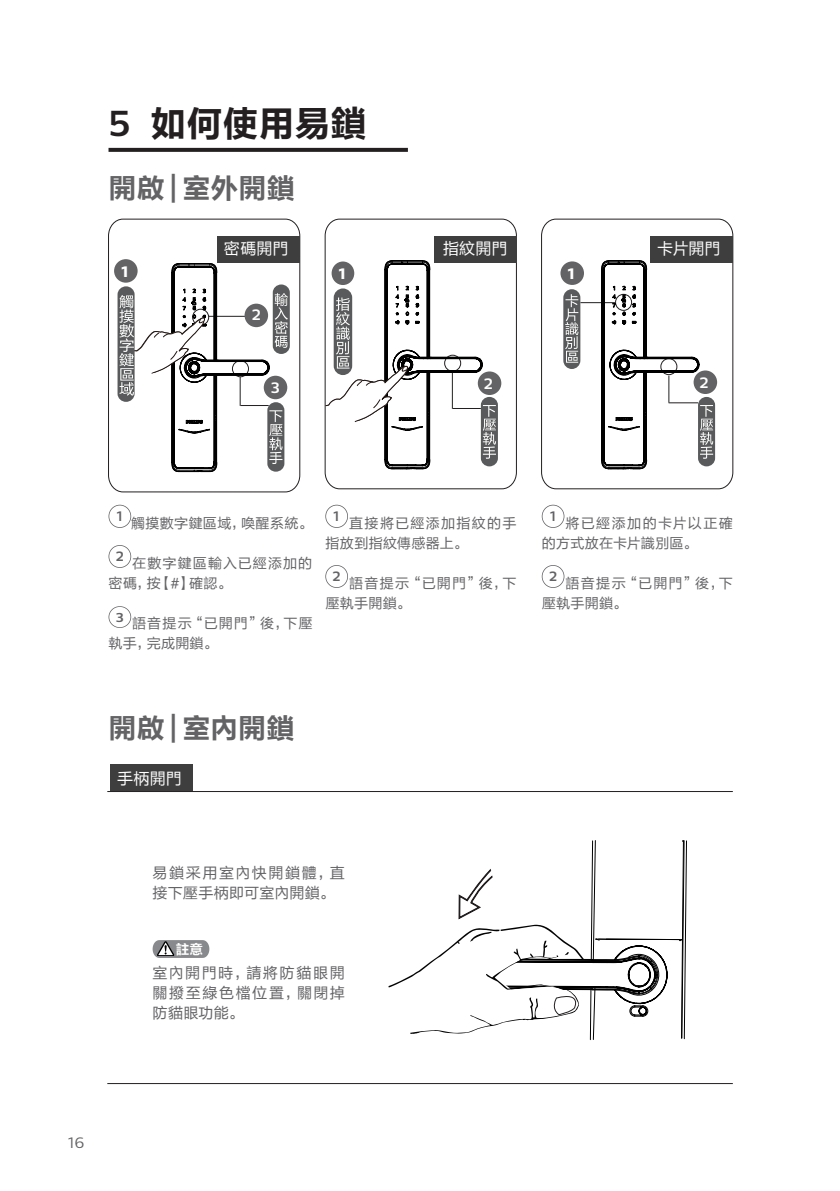
<style>
.page{position:relative;width:840px;height:1191px;background:#fff}
.page>*{position:absolute;margin:0;border:0;box-sizing:border-box;transform-origin:0 0}
.t1{font:36px "FZLTCHK GBK1 0";color:#231f20}
.t2{font:28px "FZLTCHK GBK1 0";letter-spacing:.005em;color:#636366}
.t3{font:16px "FZLTHK GBK1 0";color:#fff}
.t4{font:16px "FZLTHJW GB1 0";color:#fff}
.t5{font:15px/20px "FZLTHK GBK1 0";letter-spacing:.095em;color:#636366;text-align:justify}
.t6{font:15px/20px "FZLTHK GBK1 0";letter-spacing:.04em;color:#636366}
.t7{font:700 15px "Centrale Sans";color:#fff}
.t8{font:15px "Centrale Sans X Bold";color:#fff}
.t9{font:15px "Centrale Sans";color:#636366}
.t10{font:14px/20px "FZLTHK GBK1 0";letter-spacing:.07em;color:#636366}
.t11{font:14px/20px "FZLTHK GBK1 0";letter-spacing:.035em;color:#636366}
.t12{font:14px "FZLTHK GBK1 0";letter-spacing:.025em;color:#636366}
.t13{font:700 13.6px "Centrale Sans";color:#636366}
.t14{font:13.6px "FZLTCHK GBK1 0";color:#fff}
.t15{font:700 13.4px "Centrale Sans";color:#636366}
.t16{font:700 12.8px "Centrale Sans";color:#636366;scale:1.04 1}
.s1{font-family:"Centrale Sans";font-weight:700}
</style>
<div class="page">
<svg style="left:108px;top:218px;width:192px;height:275px"></svg>
<svg style="left:324px;top:218px;width:193px;height:272px"></svg>
<svg style="left:541px;top:218px;width:192px;height:272px"></svg>
<svg style="left:108px;top:148px;width:299px;height:4px"></svg>
<hr style="left:580px;top:302px;width:34px;height:1px;background:#231f20">
<svg style="left:108px;top:505px;width:23px;height:23px"></svg>
<svg style="left:108px;top:545px;width:23px;height:23px"></svg>
<svg style="left:108px;top:606px;width:23px;height:22px"></svg>
<svg style="left:325px;top:505px;width:23px;height:23px"></svg>
<svg style="left:325px;top:565px;width:23px;height:23px"></svg>
<svg style="left:541px;top:505px;width:23px;height:23px"></svg>
<svg style="left:541px;top:565px;width:23px;height:23px"></svg>
<div style="left:217px;top:236px;width:82px;height:27px;background:#3e3e3f"></div>
<div style="left:110px;top:764px;width:82px;height:27px;background:#3e3e3f"></div>
<div style="left:649px;top:236px;width:83px;height:27px;background:#3e3e3f"></div>
<div style="left:560px;top:261px;width:23px;height:24px;background:#636366;border-radius:50%"></div>
<div style="left:477px;top:371px;width:24px;height:24px;background:#636366;border-radius:50%"></div>
<div style="left:693px;top:370px;width:23px;height:24px;background:#636366;border-radius:50%"></div>
<hr style="left:107px;top:791px;width:625px;height:1px;background:#231f20">
<hr style="left:107px;top:1083px;width:625px;height:1px;background:#231f20">
<div style="left:114px;top:259px;width:23px;height:24px;background:#636366;border-radius:50%"></div>
<div style="left:434px;top:236px;width:82px;height:27px;background:#3e3e3f"></div>
<div style="left:272px;top:284px;width:18px;height:70px;background:#595a5b;border-radius:8px"></div>
<div style="left:480px;top:397px;width:17px;height:69px;background:#595a5b;border-radius:8px"></div>
<svg style="left:697px;top:397px;width:17px;height:69px"></svg>
<svg style="left:601px;top:261px;width:111px;height:208px"></svg>
<div style="left:563px;top:289px;width:17px;height:80px;background:#595a5b;border-radius:9px"></div>
<svg style="left:564px;top:294px;width:14px;height:69px"></svg>
<svg style="left:152px;top:940px;width:57px;height:18px"></svg>
<div style="left:117px;top:286px;width:17px;height:116px;background:#595a5b;border-radius:8px"></div>
<svg style="left:119px;top:263px;width:169px;height:209px"></svg>
<svg style="left:324px;top:261px;width:172px;height:208px"></svg>
<svg style="left:388px;top:840px;width:298px;height:200px"></svg>
<h1 class="t1" style="left:108px;top:104px;width:259px"><span class="s1">5</span> 如何使用易鎖</h1>
<h2 class="t2" style="left:108px;top:173px;width:188px">開啟｜室外開鎖</h2>
<p class="t3" style="left:224px;top:239px;width:66px">密碼開門</p>
<p class="t8" style="left:121px;top:261px;width:8px">1</p>
<p class="t8" style="left:338px;top:264px;width:8px">1</p>
<p class="t7" style="left:252px;top:305px;width:11px">2</p>
<p class="t7" style="left:271px;top:378px;width:11px">3</p>
<p class="t3" style="left:443px;top:239px;width:65px">指紋開門</p>
<p class="t4" style="left:441px;top:239px;width:66px">指纹开门</p>
<p class="t3" style="left:656px;top:239px;width:65px">卡片開門</p>
<p class="t8" style="left:567px;top:264px;width:8px">1</p>
<p class="t7" style="left:483px;top:374px;width:11px">2</p>
<p class="t7" style="left:699px;top:373px;width:11px">2</p>
<p class="t13" style="left:117px;top:507px;width:7px">1</p>
<p class="t12" style="left:131px;top:515px;width:183px">觸摸數字鍵區域，喚醒系統。</p>
<p class="t15" style="left:116px;top:548px;width:10px">2</p>
<p class="t10" style="left:108px;top:553px;width:205px;text-indent:23px">在數字鍵區輸入已經添加的密碼，按【#】確認。</p>
<p class="t16" style="left:116px;top:609px;width:9px">3</p>
<p class="t10" style="left:108px;top:613px;width:205px;text-indent:24px">語音提示“已開門”後，下壓執手，完成開鎖。</p>
<p class="t13" style="left:333px;top:507px;width:7px">1</p>
<p class="t10" style="left:325px;top:513px;width:192px;text-indent:24px">直接將已經添加指紋的手指放到指紋傳感器上。</p>
<p class="t15" style="left:332px;top:568px;width:10px">2</p>
<p class="t10" style="left:325px;top:573px;width:192px;text-indent:24px">語音提示“已開門”後，下壓執手開鎖。</p>
<h2 class="t2" style="left:108px;top:713px;width:187px">開啟｜室內開鎖</h2>
<p class="t3" style="left:117px;top:769px;width:66px">手柄開門</p>
<p class="t13" style="left:549px;top:507px;width:7px">1</p>
<p class="t11" style="left:541px;top:513px;width:192px;text-indent:24px">將已經添加的卡片以正確的方式放在卡片識別區。</p>
<p class="t15" style="left:548px;top:568px;width:10px">2</p>
<p class="t10" style="left:541px;top:573px;width:192px;text-indent:24px">語音提示“已開門”後，下壓執手開鎖。</p>
<p class="t6" style="left:152px;top:863px;width:194px">易鎖采用室內快開鎖體，直接下壓手柄即可室內開鎖。</p>
<p class="t14" style="left:176px;top:941px;width:29px">註意</p>
<p class="t5" style="left:152px;top:963px;width:194px">室內開門時，請將防貓眼開關撥至綠色檔位置，關閉掉防貓眼功能。</p>
<p class="t9" style="left:68px;top:1133px;width:18px">16</p>
</div>
